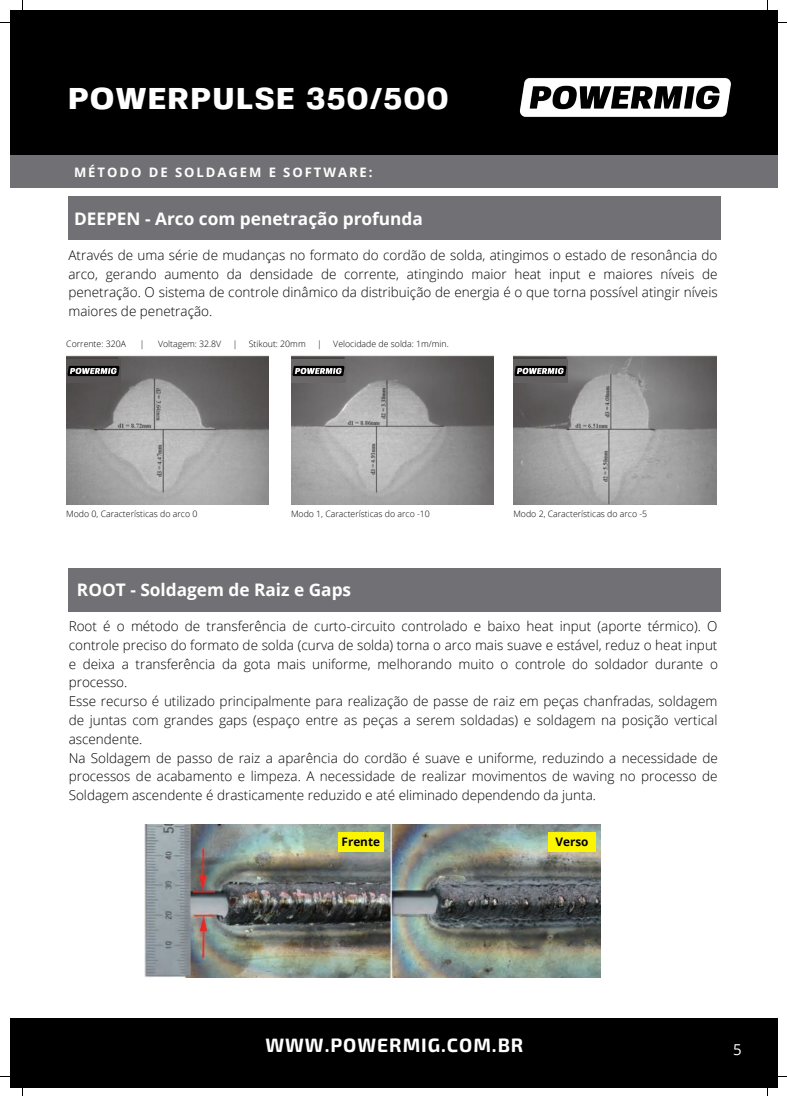
<style>
.page{position:relative;width:787px;height:1096px;background:#fff}
.page>*{position:absolute;margin:0;border:0;box-sizing:border-box;transform-origin:0 0}
.t1{font:800 30px "Fivo Sans";letter-spacing:.05em;color:#fff}
.t2{font:700 19.38px "Exo 2";letter-spacing:.05em;color:#fff}
.t3{font:700 17.25px "Open Sans";color:#fff}
.t4{font:15px "Open Sans";color:#fff}
.t5{font:300 13.5px/18.8px "Open Sans";color:#000;text-align:justify}
.t6{font:700 13px "Open Sans";letter-spacing:.15em;color:#fff}
.t7{font:700 11.75px "Open Sans";color:#000}
.t8{font:300 8.75px "Open Sans";color:#000}
</style>
<div class="page">
<img style="left:66px;top:355px;width:203px;height:149px">
<div style="left:10px;top:10px;width:768px;height:145px;background:#000"></div>
<img style="left:519px;top:78px;width:212px;height:39px">
<div style="left:10px;top:155px;width:768px;height:33px;background:#717175"></div>
<div style="left:68px;top:197px;width:652px;height:43px;background:#717175"></div>
<div style="left:68px;top:568px;width:652px;height:43px;background:#717175"></div>
<img style="left:291px;top:355px;width:203px;height:149px">
<img style="left:513px;top:355px;width:203px;height:149px">
<div style="left:66px;top:359px;width:55px;height:23px;background:#575354"></div>
<img style="left:67px;top:365px;width:53px;height:11px">
<div style="left:291px;top:359px;width:54px;height:23px;background:#6a6869"></div>
<img style="left:292px;top:365px;width:53px;height:11px">
<div style="left:513px;top:359px;width:55px;height:23px;background:#626061"></div>
<img style="left:514px;top:365px;width:53px;height:11px">
<img style="left:145px;top:824px;width:456px;height:153px">
<div style="left:10px;top:1017px;width:768px;height:69px;background:#000"></div>
<div style="left:338px;top:832px;width:46px;height:20px;background:#fbf600"></div>
<div style="left:548px;top:832px;width:48px;height:20px;background:#fbf600"></div>
<p class="t1" style="left:68px;top:87px;width:382px">POWERPULSE 350/500</p>
<p class="t6" style="left:74px;top:163px;width:300px">MÉTODO DE SOLDAGEM E SOFTWARE:</p>
<p class="t3" style="left:74px;top:206px;width:350px">DEEPEN - Arco com penetração profunda</p>
<p class="t5" style="left:68px;top:245px;width:651px">Através de uma série de mudanças no formato do cordão de solda, atingimos o estado de resonância do arco, gerando aumento da densidade de corrente, atingindo maior heat input e maiores níveis de penetração. O sistema de controle dinâmico da distribuição de energia é o que torna possível atingir níveis maiores de penetração.</p>
<p class="t8" style="left:66px;top:337px;width:61px">Corrente: 320A</p>
<p class="t8" style="left:140px;top:337px;width:6px">|</p>
<p class="t8" style="left:158px;top:337px;width:65px">Voltagem: 32.8V</p>
<p class="t8" style="left:233px;top:337px;width:6px">|</p>
<p class="t8" style="left:249px;top:337px;width:58px">Stikout: 20mm</p>
<p class="t8" style="left:317px;top:337px;width:6px">|</p>
<p class="t8" style="left:333px;top:337px;width:117px">Velocidade de solda: 1m/min.</p>
<p class="t8" style="left:66px;top:507px;width:133px">Modo 0, Características do arco 0</p>
<p class="t8" style="left:291px;top:507px;width:140px">Modo 1, Características do arco -10</p>
<p class="t8" style="left:513px;top:507px;width:135px">Modo 2, Características do arco -5</p>
<p class="t3" style="left:77px;top:578px;width:276px">ROOT - Soldagem de Raiz e Gaps</p>
<p class="t5" style="left:69px;top:616px;width:651px">Root é o método de transferência de curto-circuito controlado e baixo heat input (aporte térmico). O controle preciso do formato de solda (curva de solda) torna o arco mais suave e estável, reduz o heat input e deixa a transferência da gota mais uniforme, melhorando muito o controle do soldador durante o processo.</p>
<p class="t5" style="left:69px;top:691px;width:650px">Esse recurso é utilizado principalmente para realização de passe de raiz em peças chanfradas, soldagem de juntas com grandes gaps (espaço entre as peças a serem soldadas) e soldagem na posição vertical ascendente.</p>
<p class="t5" style="left:69px;top:748px;width:651px">Na Soldagem de passo de raiz a aparência do cordão é suave e uniforme, reduzindo a necessidade de processos de acabamento e limpeza. A necessidade de realizar movimentos de waving no processo de Soldagem ascendente é drasticamente reduzido e até eliminado dependendo da junta.</p>
<p class="t7" style="left:342px;top:833px;width:40px">Frente</p>
<p class="t7" style="left:555px;top:833px;width:35px">Verso</p>
<p class="t2" style="left:265px;top:1032px;width:259px">WWW.POWERMIG.COM.BR</p>
<p class="t4" style="left:733px;top:1038px;width:10px">5</p>
</div>
